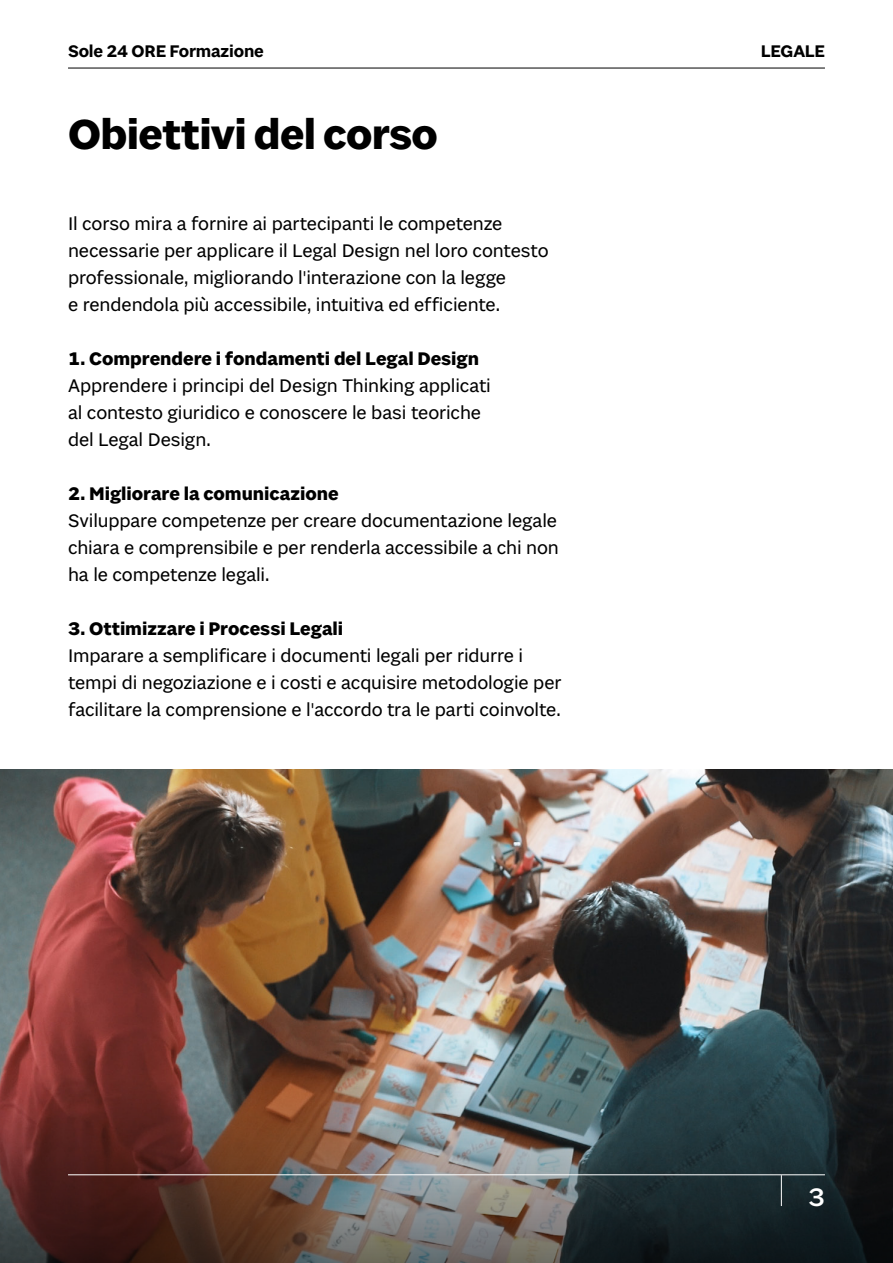
<style>
.page{position:relative;width:893px;height:1263px;background:#fff}
.page>*{position:absolute;margin:0;border:0;box-sizing:border-box;transform-origin:0 0}
.t1{font:700 45px "Sole 24 Sans Number";letter-spacing:-.015em;color:#000}
.t2{font:500 27px "Sole 24 Sans Number";color:#fff}
.t3{font:19.5px/27px "Sole 24 Sans Number";letter-spacing:-.005em;color:#000}
.t4{font:700 19.5px "Sole 24 Sans Number";color:#000}
.t5{font:600 18px "Sole 24 Sans Number";letter-spacing:-.01em;color:#000}
</style>
<div class="page">
<hr style="left:68px;top:68px;width:757px;height:1px;background:#000">
<img style="left:0;top:770px;width:893px;height:493px">
<hr style="left:68px;top:1174px;width:757px;height:1px;background:#fff">
<hr style="left:781px;top:1175px;width:1px;height:31px;background:#fff">
<p class="t5" style="left:68px;top:41px;width:197px">Sole 24 ORE Formazione</p>
<p class="t5" style="left:761px;top:41px;width:66px">LEGALE</p>
<h1 class="t1" style="left:68px;top:107px;width:371px">Obiettivi del corso</h1>
<p class="t3" style="left:68px;top:211px;width:482px">Il corso mira a fornire ai partecipanti le competenze necessarie per applicare il Legal Design nel loro contesto professionale, migliorando l'interazione con la legge<br>e rendendola più accessibile, intuitiva ed efficiente.</p>
<p class="t4" style="left:68px;top:347px;width:413px">1. Comprendere i fondamenti del Legal Design</p>
<p class="t3" style="left:68px;top:373px;width:424px">Apprendere i principi del Design Thinking applicati al contesto giuridico e conoscere le basi teoriche del Legal Design.</p>
<p class="t4" style="left:68px;top:482px;width:272px">2. Migliorare la comunicazione</p>
<p class="t3" style="left:68px;top:508px;width:492px;text-align:justify">Sviluppare competenze per creare documentazione legale chiara e comprensibile e per renderla accessibile a chi non ha le competenze legali.</p>
<p class="t4" style="left:68px;top:617px;width:277px">3. Ottimizzare i Processi Legali</p>
<p class="t3" style="left:68px;top:643px;width:495px">Imparare a semplificare i documenti legali per ridurre i tempi di negoziazione e i costi e acquisire metodologie per facilitare la comprensione e l'accordo tra le parti coinvolte.</p>
<h2 class="t2" style="left:808px;top:1181px;width:18px">3</h2>
</div>
